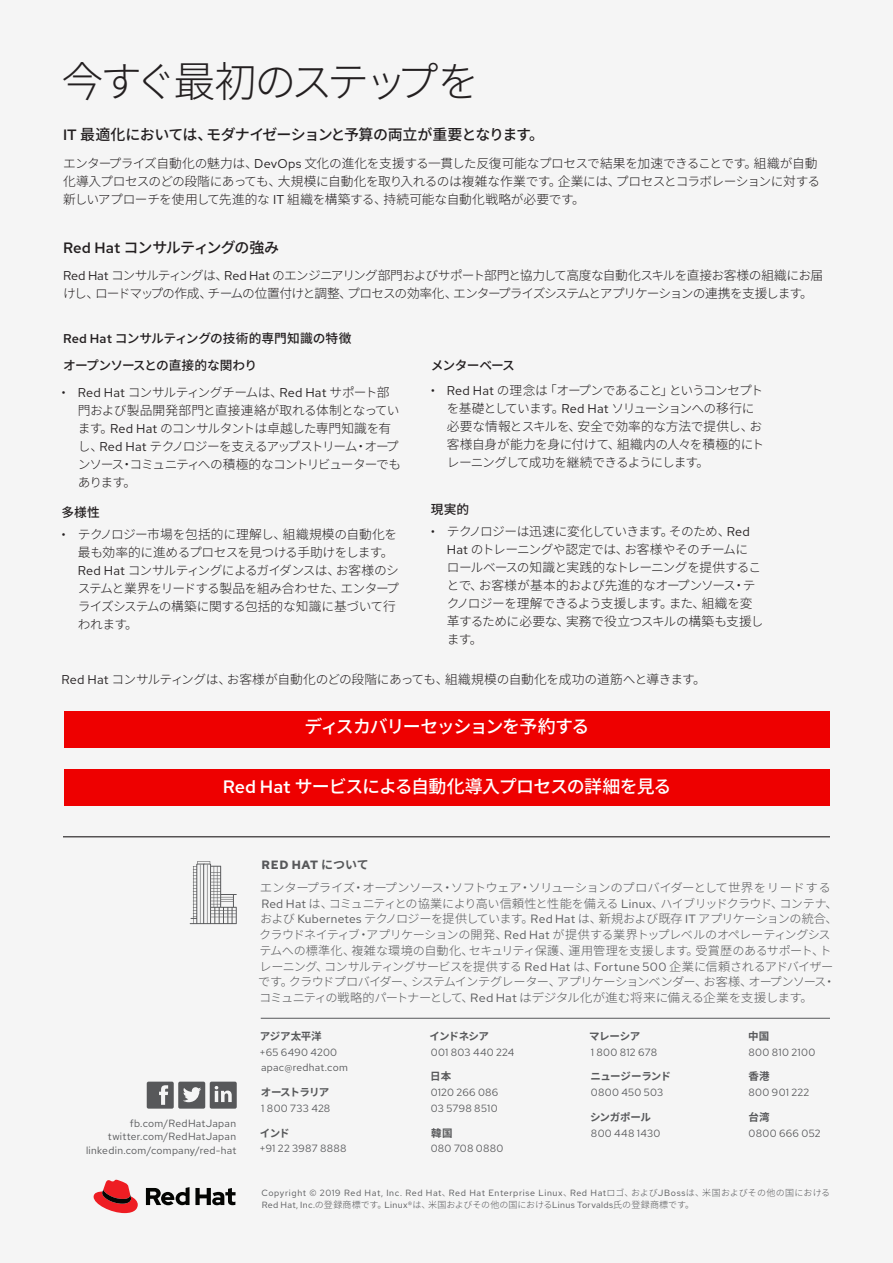
<style>
.page{position:relative;width:893px;height:1263px;background:#f5f5f5}
.page>*{position:absolute;margin:0;border:0;box-sizing:border-box;transform-origin:0 0}
.Header_-_Title{font:300 42px "Noto Sans CJ Kjp";letter-spacing:-.09em;color:#231f20}
.Main_-_Body{font:500 18px "Noto Sans CJ Kjp";letter-spacing:-.065em;color:#fff}
.Main_-_Subhead_1{font:500 15px "Noto Sans CJ Kjp";letter-spacing:-.05em;color:#231f20}
.Main_-_Body-2{font:500 15px "Noto Sans CJ Kjp";letter-spacing:-.06em;color:#231f20}
.Main_-_Body-3{font:300 12.75px/18px "Noto Sans CJ Kjp";letter-spacing:-.045em;color:#231f20}
.Main_-_Body-4{font:300 12.75px/18px "Noto Sans CJ Kjp";letter-spacing:-.065em;color:#231f20}
.Main_-_Body-5{font:300 12.75px/18px "Noto Sans CJ Kjp";letter-spacing:-.07em;color:#231f20}
.Main_-_Body-6{font:500 12.75px "Noto Sans CJ Kjp";letter-spacing:-.015em;color:#231f20}
.Main_-_Body-7{font:500 12.75px "Noto Sans CJ Kjp";letter-spacing:-.055em;color:#231f20}
.Bullets{font:500 12.75px "Noto Sans CJ Kjp";letter-spacing:-.065em;color:#231f20}
.t1{font:300 12px/15.8px "Noto Sans CJ Kjp";letter-spacing:-.045em;color:#57585a;scale:1.04 1}
.t2{font:700 12px "Red Hat Text";letter-spacing:.05em;color:#57585a}
.t3{font:10.5px/13.5px "Red Hat Text";letter-spacing:.025em;color:#57585a;text-align:right}
.t4{font:700 10.5px "Noto Sans CJ Kjp";letter-spacing:-.05em;color:#57585a}
.t5{font:700 10.5px "Noto Sans CJ Kjp";letter-spacing:-.075em;color:#57585a}
.t6{font:9px/11.2px "Red Hat Text";letter-spacing:.07em;color:#57585a}
.s1{font-family:"Red Hat Text"}
.s2{font-family:"Red Hat Text";font-weight:400}
.s3{font-family:"Noto Sans CJ Kjp"}
.s4{font-family:"Noto Sans CJ Kjp";font-weight:300}
</style>
<div class="page">
<div style="left:64px;top:711px;width:766px;height:36px;background:#e00"></div>
<div style="left:64px;top:770px;width:766px;height:36px;background:#e00"></div>
<hr style="left:63px;top:836px;width:767px;height:1px;background:#231f20">
<svg style="left:94px;top:1180px;width:44px;height:33px"></svg>
<svg style="left:146px;top:1187px;width:90px;height:18px"></svg>
<svg style="left:190px;top:861px;width:47px;height:63px"></svg>
<hr style="left:261px;top:1018px;width:569px;height:1px;background:#57585a">
<svg style="left:147px;top:1082px;width:90px;height:27px"></svg>
<p class="Header_-_Title" style="left:62px;top:58px;width:420px">今すぐ最初のステップを</p>
<p class="Main_-_Subhead_1" style="left:63px;top:126px;width:483px"><span class="s1">IT</span> 最適化においては、モダナイゼーションと予算の両立が重要となります。</p>
<p class="Main_-_Body-3" style="left:63px;top:154px;width:759px">エンタープライズ自動化の魅力は、<span class="s2">DevOps</span> 文化の進化を支援する一貫した反復可能なプロセスで結果を加速できることです。組織が自動化導入プロセスのどの段階にあっても、大規模に自動化を取り入れるのは複雑な作業です。企業には、プロセスとコラボレーションに対する新しいアプローチを使用して先進的な <span class="s2">IT</span> 組織を構築する、持続可能な自動化戦略が必要です。</p>
<p class="Main_-_Body-2" style="left:63px;top:239px;width:218px"><span class="s1">Red Hat</span> コンサルティングの強み</p>
<p class="Main_-_Body-5" style="left:63px;top:267px;width:762px"><span class="s2">Red Hat</span> コンサルティングは、<span class="s2">Red Hat</span> のエンジニアリング部門およびサポート部門と協力して高度な自動化スキルを直接お客様の組織にお届けし、ロードマップの作成、チームの位置付けと調整、プロセスの効率化、エンタープライズシステムとアプリケーションの連携を支援します。</p>
<p class="Main_-_Body-6" style="left:63px;top:331px;width:290px"><span class="s1">Red Hat</span> コンサルティングの技術的専門知識の特徴</p>
<p class="Main_-_Body-7" style="left:63px;top:358px;width:196px">オープンソースとの直接的な関わり</p>
<p class="Bullets" style="left:431px;top:358px;width:86px">メンターベース</p>
<p class="Main_-_Body-3" style="left:447px;top:381px;width:319px;text-indent:-16px"><span class="s2">• Red Hat</span> の理念は「オープンであること」というコンセプトを基礎としています。<span class="s2">Red Hat</span> ソリューションへの移行に必要な情報とスキルを、安全で効率的な方法で提供し、お客様自身が能力を身に付けて、組織内の人々を積極的にトレーニングして成功を継続できるようにします。</p>
<p class="Main_-_Body-6" style="left:431px;top:502px;width:40px">現実的</p>
<p class="Main_-_Body-3" style="left:447px;top:523px;width:318px;text-indent:-16px"><span class="s2">•</span> テクノロジーは迅速に変化していきます。そのため、<span class="s2">Red<br>Hat</span> のトレーニングや認定では、お客様やそのチームにロールベースの知識と実践的なトレーニングを提供することで、お客様が基本的および先進的なオープンソース・テクノロジーを理解できるよう支援します。また、組織を変革するために必要な、実務で役立つスキルの構築も支援します。</p>
<p class="Main_-_Body-4" style="left:78px;top:384px;width:325px;text-indent:-16px"><span class="s2">• Red Hat</span> コンサルティングチームは、<span class="s2">Red Hat</span> サポート部門および製品開発部門と直接連絡が取れる体制となっています。<span class="s2">Red Hat</span> のコンサルタントは卓越した専門知識を有し、<span class="s2">Red Hat</span> テクノロジーを支えるアップストリーム・オープンソース・コミュニティへの積極的なコントリビューターでもあります。</p>
<p class="Main_-_Body-6" style="left:62px;top:505px;width:40px">多様性</p>
<p class="Main_-_Body-3" style="left:78px;top:526px;width:323px;text-indent:-16px"><span class="s2">•</span> テクノロジー市場を包括的に理解し、組織規模の自動化を最も効率的に進めるプロセスを見つける手助けをします。<br><span class="s2">Red Hat</span> コンサルティングによるガイダンスは、お客様のシステムと業界をリードする製品を組み合わせた、エンタープライズシステムの構築に関する包括的な知識に基づいて行われます。</p>
<p class="Main_-_Body-3" style="left:62px;top:670px;width:646px"><span class="s2">Red Hat</span> コンサルティングは、お客様が自動化のどの段階にあっても、組織規模の自動化を成功の道筋へと導きます。</p>
<p class="Main_-_Body" style="left:305px;top:716px;width:286px">ディスカバリーセッションを予約する</p>
<p class="Main_-_Body" style="left:223px;top:776px;width:450px"><span class="s1">Red Hat</span> サービスによる自動化導入プロセスの詳細を見る</p>
<p class="t3" style="left:86px;top:1116px;width:152px">fb.com/RedHatJapan twitter.com/RedHatJapan linkedin.com/company/red-hat</p>
<p class="t2" style="left:262px;top:857px;width:109px">RED HAT <span class="s3">について</span></p>
<p class="t1" style="left:258px;top:880px;width:559px">エンタープライズ・オープンソース・ソフトウェア・ソリューションのプロバイダーとして世界をリードする<span class="s2">Red Hat</span> は、コミュニティとの協業により高い信頼性と性能を備える <span class="s2">Linux</span>、ハイブリッドクラウド、コンテナ、および <span class="s2">Kubernetes</span> テクノロジーを提供しています。<span class="s2">Red Hat</span> は、新規および既存 <span class="s2">IT</span> アプリケーションの統合、クラウドネイティブ・アプリケーションの開発、<span class="s2">Red Hat</span> が提供する業界トップレベルのオペレーティングシステムへの標準化、複雑な環境の自動化、セキュリティ保護、運用管理を支援します。受賞歴のあるサポート、トレーニング、コンサルティングサービスを提供する <span class="s2">Red Hat</span> は、<span class="s2">Fortune 500</span> 企業に信頼されるアドバイザーです。クラウドプロバイダー、システムインテグレーター、アプリケーションベンダー、お客様、オープンソース・コミュニティの戦略的パートナーとして、<span class="s2">Red Hat</span> はデジタル化が進む将来に備える企業を支援します。</p>
<p class="t4" style="left:260px;top:1030px;width:63px">アジア太平洋</p>
<p class="t3" style="left:260px;top:1045px;width:79px">+65 6490 4200</p>
<p class="t3" style="left:261px;top:1060px;width:88px">apac@redhat.com</p>
<p class="t5" style="left:261px;top:1086px;width:70px">オーストラリア</p>
<p class="t3" style="left:261px;top:1101px;width:71px">1 800 733 428</p>
<p class="t4" style="left:260px;top:1127px;width:31px">インド</p>
<p class="t3" style="left:260px;top:1141px;width:88px">+91 22 3987 8888</p>
<p class="t4" style="left:429px;top:1030px;width:61px">インドネシア</p>
<p class="t3" style="left:431px;top:1045px;width:85px">001 803 440 224</p>
<p class="t4" style="left:430px;top:1070px;width:22px">日本</p>
<p class="t3" style="left:431px;top:1085px;width:69px">0120 266 086</p>
<p class="t3" style="left:431px;top:1101px;width:68px">03 5798 8510</p>
<p class="t4" style="left:431px;top:1127px;width:23px">韓国</p>
<p class="t3" style="left:431px;top:1141px;width:74px">080 708 0880</p>
<p class="t4" style="left:589px;top:1030px;width:53px">マレーシア</p>
<p class="t3" style="left:591px;top:1045px;width:68px">1 800 812 678</p>
<p class="t4" style="left:590px;top:1070px;width:82px">ニュージーランド</p>
<p class="t3" style="left:591px;top:1085px;width:74px">0800 450 503</p>
<p class="t4" style="left:590px;top:1111px;width:62px">シンガポール</p>
<p class="t3" style="left:591px;top:1126px;width:71px">800 448 1430</p>
<p class="t4" style="left:748px;top:1030px;width:23px">中国</p>
<p class="t3" style="left:749px;top:1045px;width:68px">800 810 2100</p>
<p class="t4" style="left:748px;top:1070px;width:23px">香港</p>
<p class="t3" style="left:749px;top:1085px;width:62px">800 901 222</p>
<p class="t4" style="left:748px;top:1111px;width:23px">台湾</p>
<p class="t3" style="left:749px;top:1126px;width:74px">0800 666 052</p>
<p class="t6" style="left:261px;top:1187px;width:570px">Copyright © 2019 Red Hat, Inc. Red Hat<span class="s4">、</span>Red Hat Enterprise Linux<span class="s4">、</span>Red Hat<span class="s4">ロゴ、および</span>JBoss<span class="s4">は、米国およびその他の国における<br></span>Red Hat, Inc.<span class="s4">の登録商標です。</span>Linux®<span class="s4">は、米国およびその他の国における</span>Linus Torvalds<span class="s4">氏の登録商標です。</span></p>
</div>
